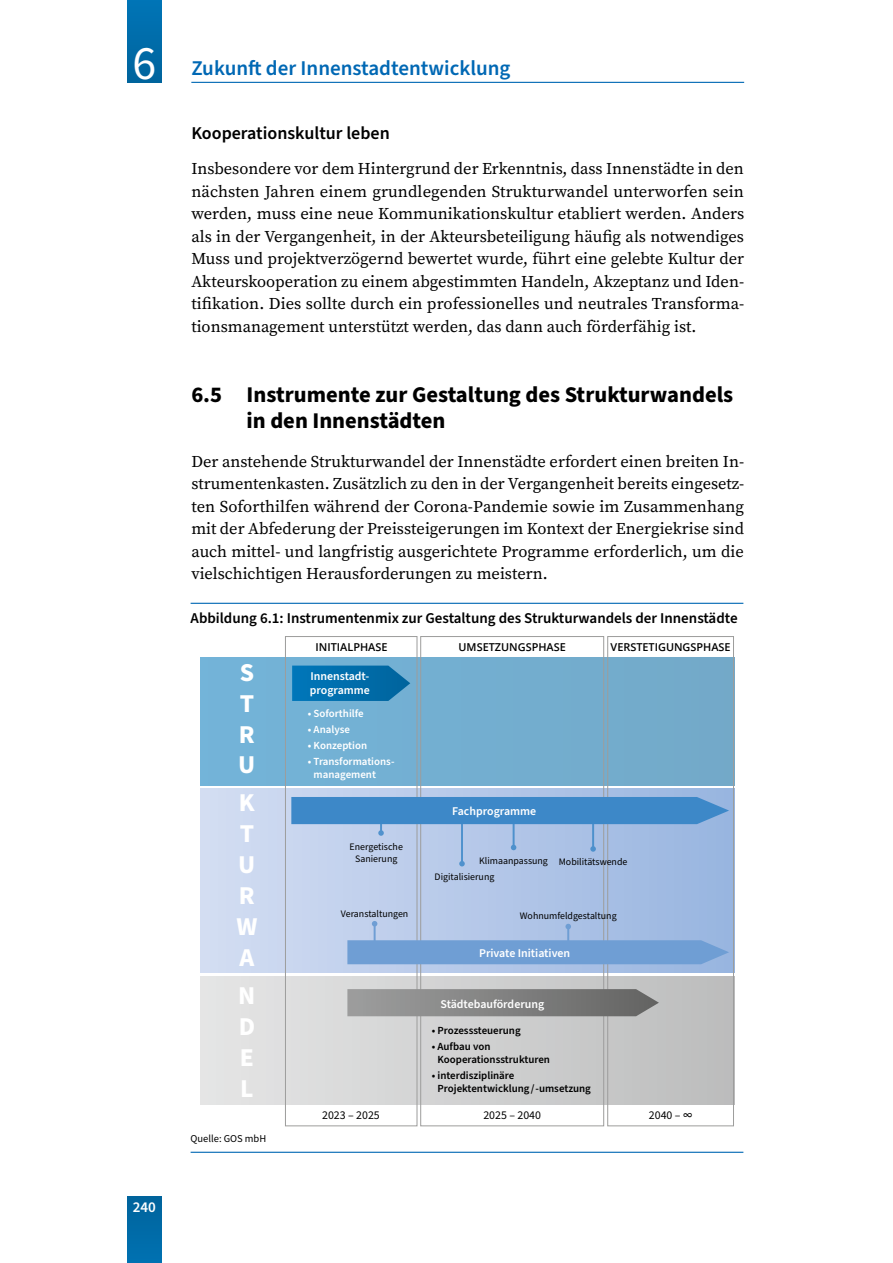
<style>
.page{position:relative;width:893px;height:1263px;background:#fff}
.page>*{position:absolute;margin:0;border:0;box-sizing:border-box;transform-origin:0 0}
.t1{font:48px "Source Sans Pro";color:#fff}
.t2{font:700 25.8px/30.9px "Source Sans Pro";color:#fff;text-align:justify}
.Überschrift_15__17{font:700 22.5px/25.5px "Source Sans Pro";color:#000}
.t3{font:600 21px "Source Sans Pro";color:#0068b4}
.Zwischenüberschrift{font:600 18px "Source Sans Pro";color:#000}
.Grundschrift_2023{font:16.5px/22.5px "Source Serif Variable";color:#000;text-align:justify}
.Grafik_Überschrift_2{font:600 15px "Source Sans Pro";color:#000}
.t4{font:600 15px "Source Sans Pro";color:#fff}
.t5{font:600 11.85px/14.2px "Source Sans Pro";color:#fff}
.t6{font:11.85px "Source Sans Pro";color:#000}
.t7{font:600 10.95px/13px "Source Sans Pro";color:#000}
.t8{font:600 10.95px/13px "Source Sans Pro";color:#fff}
.t9{font:600 10.95px "Open Sans";color:#000}
.Grafik_Quelle_2023{font:10.5px "Source Sans Pro";color:#000}
.t10{font:9.9px/11.9px "Source Sans Pro";color:#000;text-align:center}
</style>
<div class="page">
<hr style="left:191px;top:82px;width:553px;height:1px;background:#0068b4">
<div style="left:127px;top:0;width:35px;height:83px;background:#006caa"></div>
<div style="left:127px;top:1196px;width:35px;height:67px;background:#006aa7"></div>
<div style="left:201px;top:789px;width:533px;height:183px;background:linear-gradient(to right,#d4ddf2,#98b5e0)"></div>
<div style="left:201px;top:976px;width:533px;height:128px;background:linear-gradient(to right,#e5e5e6,#bcbcbc)"></div>
<div style="left:201px;top:657px;width:533px;height:128px;background:#73aed0"></div>
<div style="left:285px;top:636px;width:132px;height:490px;border:1px solid #9d9d9c"></div>
<div style="left:420px;top:636px;width:184px;height:490px;border:1px solid #9d9d9c"></div>
<div style="left:607px;top:636px;width:127px;height:490px;border:1px solid #9d9d9c"></div>
<svg style="left:347px;top:989px;width:312px;height:27px;background:#848484"></svg>
<svg style="left:347px;top:940px;width:382px;height:24px;background:#719fd4"></svg>
<hr style="left:374px;top:924px;width:2px;height:23px;background:#6f9ed4">
<svg style="left:372px;top:921px;width:5px;height:5px"></svg>
<hr style="left:567px;top:926px;width:2px;height:23px;background:#6f9ed4">
<svg style="left:565px;top:924px;width:6px;height:5px"></svg>
<div style="left:291px;top:797px;width:438px;height:27px;background:#3d88c8"></div>
<hr style="left:380px;top:803px;width:2px;height:30px;background:#3d88c8">
<svg style="left:378px;top:830px;width:6px;height:6px"></svg>
<hr style="left:513px;top:810px;width:2px;height:37px;background:#3d88c8">
<svg style="left:511px;top:845px;width:5px;height:5px"></svg>
<hr style="left:592px;top:801px;width:2px;height:48px;background:#3d88c8">
<svg style="left:590px;top:846px;width:6px;height:6px"></svg>
<hr style="left:461px;top:816px;width:2px;height:48px;background:#3d88c8">
<svg style="left:459px;top:861px;width:6px;height:5px"></svg>
<svg style="left:292px;top:666px;width:118px;height:35px;background:#0a74b0"></svg>
<hr style="left:191px;top:603px;width:552px;height:1px;background:#0068b4">
<hr style="left:191px;top:1152px;width:552px;height:1px;background:#0068b4">
<h1 class="t1" style="left:132px;top:31px;width:25px">6</h1>
<p class="t4" style="left:133px;top:1196px;width:25px">240</p>
<p class="t3" style="left:191px;top:54px;width:321px">Zukunft der Innenstadtentwicklung</p>
<p class="Zwischenüberschrift" style="left:191px;top:121px;width:200px">Kooperationskultur leben</p>
<p class="Grundschrift_2023" style="left:191px;top:157px;width:555px">Insbesondere vor dem Hintergrund der Erkenntnis, dass Innenstädte in den nächsten Jahren einem grundlegenden Strukturwandel unterworfen sein werden, muss eine neue Kommunikationskultur etabliert werden. Anders als in der Vergangenheit, in der Akteursbeteiligung häufig als notwendiges Muss und projektverzögernd bewertet wurde, führt eine gelebte Kultur der Akteurskooperation zu einem abgestimmten Handeln, Akzeptanz und Iden&shy;tifikation. Dies sollte durch ein professionelles und neutrales Transforma&shy;tionsmanagement unterstützt werden, das dann auch förderfähig ist.</p>
<p class="Überschrift_15__17" style="left:247px;top:382px;width:488px;text-indent:-55px">6.5 Instrumente zur Gestaltung des Strukturwandels in den Innenstädten</p>
<p class="Grundschrift_2023" style="left:191px;top:450px;width:554px">Der anstehende Strukturwandel der Innenstädte erfordert einen breiten In&shy;strumentenkasten. Zusätzlich zu den in der Vergangenheit bereits eingesetz&shy;ten Soforthilfen während der Corona-Pandemie sowie im Zusammenhang mit der Abfederung der Preissteigerungen im Kontext der Energiekrise sind auch mittel- und langfristig ausgerichtete Programme erforderlich, um die vielschichtigen Herausforderungen zu meistern.</p>
<p class="Grafik_Überschrift_2" style="left:191px;top:608px;width:549px">Abbildung 6.1: Instrumentenmix zur Gestaltung des Strukturwandels der Innenstädte</p>
<p class="t2" style="left:238px;top:657px;width:19px">S T R U</p>
<p class="t2" style="left:236px;top:788px;width:23px;text-align:left">K<br>T<br>U<br>R<br>W<br>A</p>
<p class="t2" style="left:238px;top:980px;width:19px">N D E L</p>
<p class="Grafik_Quelle_2023" style="left:191px;top:1132px;width:77px">Quelle: GOS mbH</p>
<p class="t9" style="left:316px;top:639px;width:73px">INITIALPHASE</p>
<p class="t5" style="left:310px;top:669px;width:62px">Innenstadt&shy;programme</p>
<p class="t8" style="left:308px;top:707px;width:57px">• Soforthilfe</p>
<p class="t8" style="left:308px;top:723px;width:44px">• Analyse</p>
<p class="t8" style="left:308px;top:739px;width:61px">• Konzeption</p>
<p class="t8" style="left:314px;top:755px;width:82px;text-indent:-6px">• Transformations&shy;management</p>
<p class="t10" style="left:350px;top:841px;width:55px">Energetische<br>Sanierung</p>
<p class="t9" style="left:459px;top:639px;width:109px">UMSETZUNGSPHASE</p>
<p class="t9" style="left:611px;top:639px;width:122px">VERSTETIGUNGSPHASE</p>
<p class="t5" style="left:452px;top:804px;width:86px">Fachprogramme</p>
<p class="t10" style="left:479px;top:856px;width:150px">Klimaanpassung Mobilitätswende</p>
<p class="t10" style="left:435px;top:871px;width:61px">Digitalisierung</p>
<p class="t10" style="left:341px;top:908px;width:69px">Veranstaltungen</p>
<p class="t10" style="left:520px;top:910px;width:98px">Wohnumfeldgestaltung</p>
<p class="t5" style="left:479px;top:946px;width:93px">Private Initiativen</p>
<p class="t5" style="left:440px;top:997px;width:105px">Städtebauförderung</p>
<p class="t7" style="left:432px;top:1024px;width:90px">• Prozesssteuerung</p>
<p class="t7" style="left:437px;top:1040px;width:114px;text-indent:-6px">• Aufbau von<br>Kooperations strukturen</p>
<p class="t7" style="left:437px;top:1069px;width:155px;text-indent:-6px">• interdisziplinäre<br>Projektentwicklung / -umsetzung</p>
<p class="t6" style="left:322px;top:1107px;width:59px">2023 – 2025</p>
<p class="t6" style="left:483px;top:1107px;width:59px">2025 – 2040</p>
<p class="t6" style="left:649px;top:1107px;width:45px">2040 – ∞</p>
</div>
